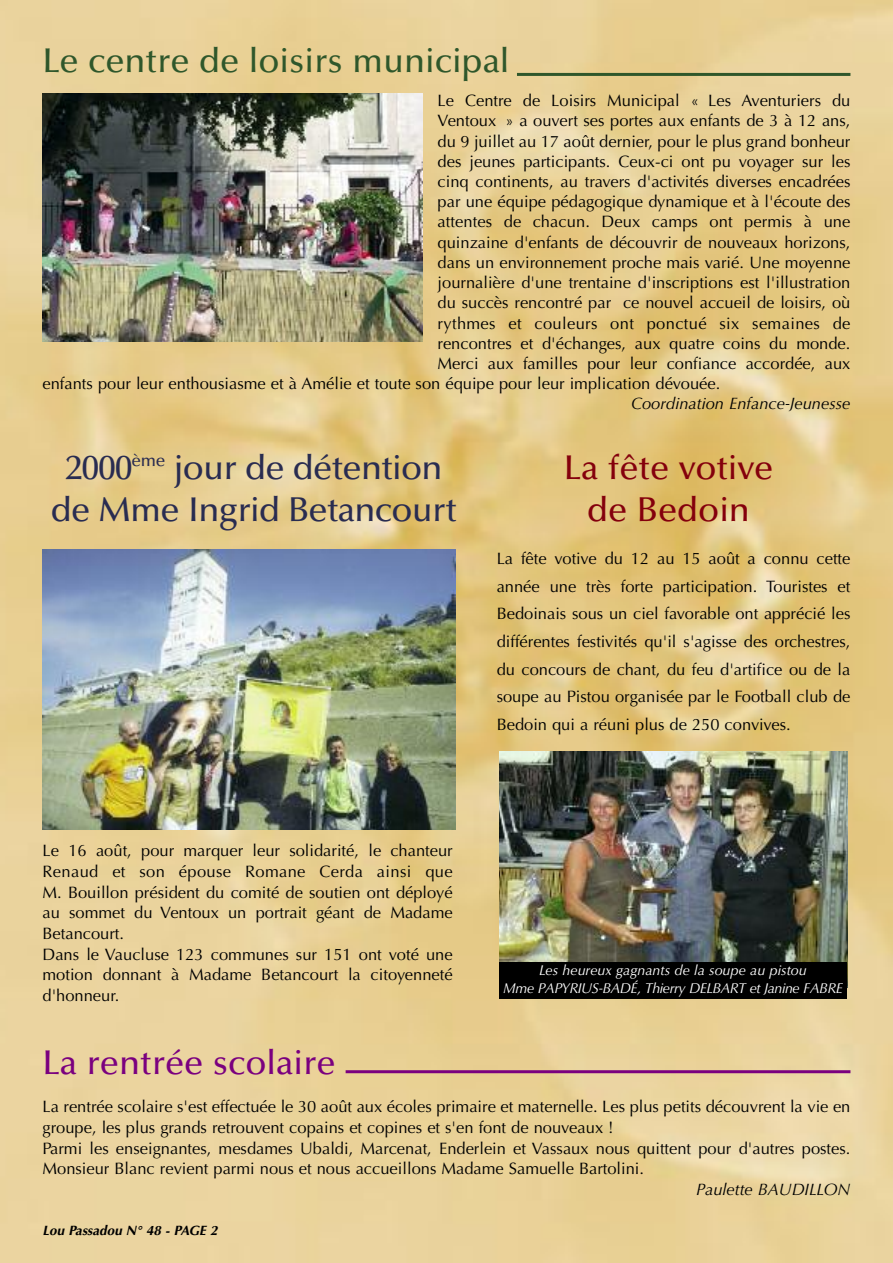
<style>
.page{position:relative;width:893px;height:1263px;background:#fff}
.page>*{position:absolute;margin:0;border:0;box-sizing:border-box;transform-origin:0 0}
.t1{font:500 34.5px/42.3px "Optima";letter-spacing:-.02em;color:#292c51;text-align:center}
.t2{font:500 34.5px "Optima";color:#2f572b}
.t3{font:500 34.5px/42.3px "Optima";color:#84000c;text-align:center}
.t4{font:500 34.5px "Optima";color:#7a007f}
.t5{font:16.5px/20.7px "Optima";color:#000}
.t6{font:italic 16.5px "Optima";color:#000}
.t7{font:16.5px "Optima";letter-spacing:.02em;color:#000}
.t8{font:italic 14.25px/17.4px "Optima";letter-spacing:-.03em;color:#fff;text-align:center}
.t9{font:italic 700 13.5px "Optima";color:#000}
</style>
<div class="page">
<img style="left:0;top:0;width:893px;height:1263px">
<img style="left:43px;top:94px;width:380px;height:248px">
<img style="left:43px;top:550px;width:412px;height:280px">
<img style="left:499px;top:751px;width:348px;height:211px">
<hr style="left:517px;top:73px;width:333px;height:3px;background:#2f572b">
<div style="left:499px;top:962px;width:348px;height:37px;background:#000"></div>
<hr style="left:346px;top:1070px;width:504px;height:3px;background:#7a007f">
<h1 class="t2" style="left:43px;top:47px;width:468px">Le centre de loisirs municipal</h1>
<p class="t5" style="left:438px;top:92px;width:414px">Le Centre de Loisirs Municipal « Les Aventuriers du</p>
<p class="t5" style="left:438px;top:112px;width:414px">Ventoux » a ouvert ses portes aux enfants de 3 à 12 ans,</p>
<p class="t5" style="left:438px;top:132px;width:414px">du 9 juillet au 17 août dernier, pour le plus grand bonheur</p>
<p class="t5" style="left:438px;top:152px;width:414px">des jeunes participants. Ceux-ci ont pu voyager sur les</p>
<p class="t5" style="left:438px;top:173px;width:414px">cinq continents, au travers d'activités diverses encadrées</p>
<p class="t5" style="left:438px;top:193px;width:414px">par une équipe pédagogique dynamique et à l'écoute des</p>
<p class="t5" style="left:438px;top:213px;width:414px">attentes de chacun. Deux camps ont permis à une</p>
<p class="t5" style="left:438px;top:233px;width:414px">quinzaine d'enfants de découvrir de nouveaux horizons,</p>
<p class="t5" style="left:438px;top:254px;width:414px">dans un environnement proche mais varié. Une moyenne</p>
<p class="t5" style="left:438px;top:274px;width:414px">journalière d'une trentaine d'inscriptions est l'illustration</p>
<p class="t5" style="left:438px;top:294px;width:414px">du succès rencontré par ce nouvel accueil de loisirs, où</p>
<p class="t7" style="left:438px;top:316px;width:414px">rythmes et couleurs ont ponctué six semaines de</p>
<p class="t5" style="left:438px;top:334px;width:414px">rencontres et d'échanges, aux quatre coins du monde.</p>
<p class="t5" style="left:438px;top:355px;width:414px">Merci aux familles pour leur confiance accordée, aux</p>
<p class="t5" style="left:43px;top:375px;width:679px">enfants pour leur enthousiasme et à Amélie et toute son équipe pour leur implication dévouée.</p>
<p class="t6" style="left:631px;top:397px;width:221px">Coordination Enfance-Jeunesse</p>
<h1 class="t1" style="left:51px;top:449px;width:408px">2000<sup>ème</sup> jour de détention de Mme Ingrid Betancourt</h1>
<h1 class="t3" style="left:564px;top:449px;width:211px">La fête votive de Bedoin</h1>
<p class="t5" style="left:497px;top:546px;width:355px;line-height:27.6px;text-align:justify">La fête votive du 12 au 15 août a connu cette année une très forte participation. Touristes et Bedoinais sous un ciel favorable ont apprécié les différentes festivités qu'il s'agisse des orchestres, du concours de chant, du feu d'artifice ou de la soupe au Pistou organisée par le Football club de Bedoin qui a réuni plus de 250 convives.</p>
<p class="t5" style="left:43px;top:842px;width:412px">Le 16 août, pour marquer leur solidarité, le chanteur Renaud et son épouse Romane Cerda ainsi que M. Bouillon président du comité de soutien ont déployé au sommet du Ventoux un portrait géant de Madame Betancourt.<br>Dans le Vaucluse 123 communes sur 151 ont voté une motion donnant à Madame Betancourt la citoyenneté d'honneur.</p>
<h1 class="t4" style="left:43px;top:1048px;width:295px">La rentrée scolaire</h1>
<p class="t8" style="left:503px;top:963px;width:341px">Les heureux gagnants de la soupe au pistou<br>Mme PAPYRIUS-BADÉ, Thierry DELBART et Janine FABRE</p>
<p class="t5" style="left:43px;top:1098px;width:809px">La rentrée scolaire s'est effectuée le 30 août aux écoles primaire et maternelle. Les plus petits découvrent la vie en groupe, les plus grands retrouvent copains et copines et s'en font de nouveaux !<br>Parmi les enseignantes, mesdames Ubaldi, Marcenat, Enderlein et Vassaux nous quittent pour d'autres postes.<br>Monsieur Blanc revient parmi nous et nous accueillons Madame Samuelle Bartolini.</p>
<p class="t6" style="left:696px;top:1182px;width:156px">Paulette BAUDILLON</p>
<p class="t9" style="left:43px;top:1225px;width:177px">Lou Passadou N° 48 - PAGE 2</p>
</div>
